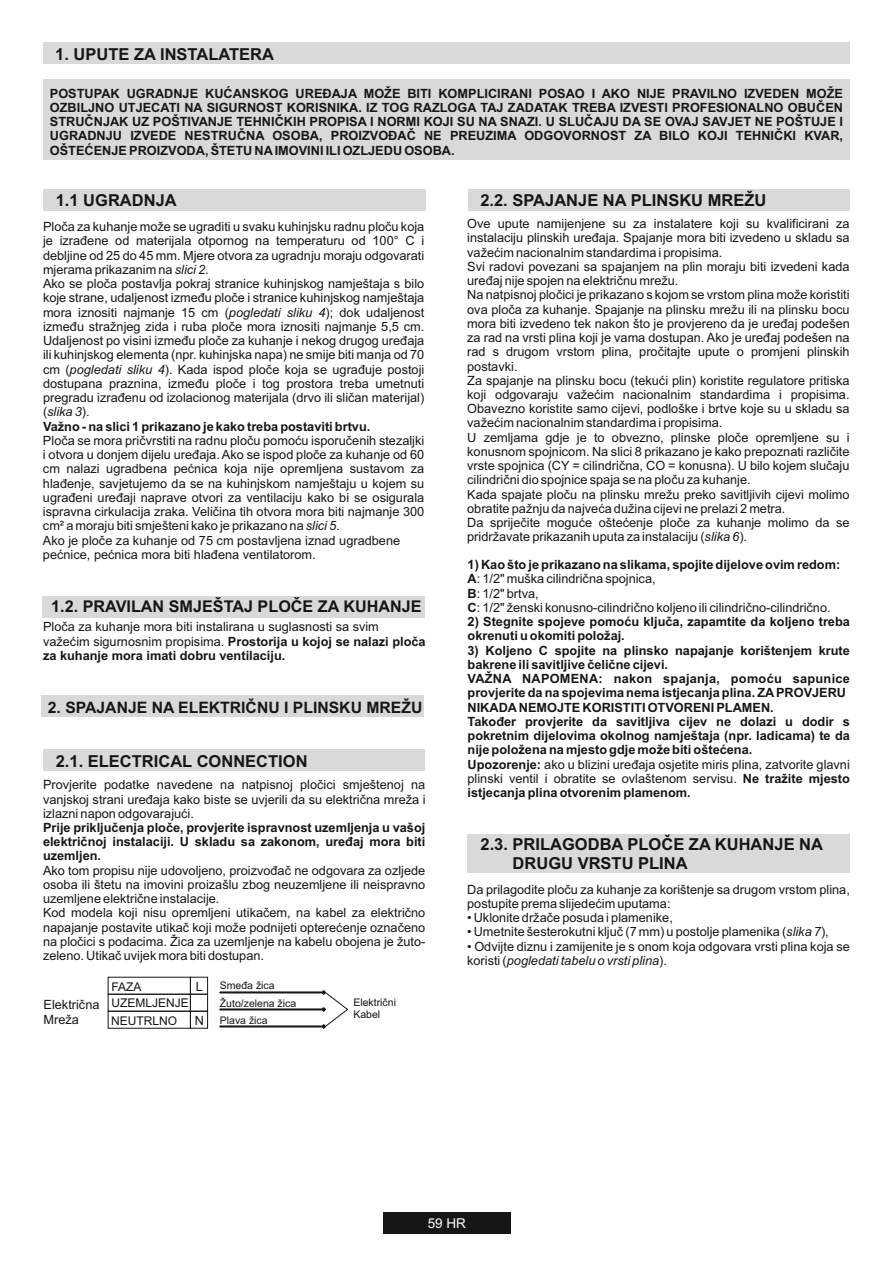
<style>
.page{position:relative;width:893px;height:1263px;background:#fff}
.page>*{position:absolute;margin:0;border:0;box-sizing:border-box;transform-origin:0 0}
.t1{font:700 16.5px/18.5px "Arial";color:#161415}
.t2{font:700 16.5px "Arial";color:#151616}
.t3{font:700 16.2px "Arial";color:#151616}
.t4{font:700 15.75px "Arial";color:#151616}
.t5{font:13.5px "Arial";color:#fff}
.t6{font:12.75px/14.2px "Arial";color:#151616}
.t7{font:700 12.75px/14.2px "Arial";color:#151616;text-align:justify}
.t8{font:12px/17px "Arial";color:#151616}
.t9{font:10.5px/18.3px "Arial";color:#151616}
.t10{font:10.5px/11.7px "Arial";color:#161415}
.s1{color:#151616}
.s2{font-style:italic}
.s3{font-weight:700}
.s4{font-weight:400}
</style>
<div class="page">
<div style="left:383px;top:1212px;width:127px;height:21px;background:#151616"></div>
<div style="left:43px;top:43px;width:807px;height:21px;background:#d9d9da"></div>
<div style="left:41px;top:695px;width:383px;height:21px;background:#d9d9da"></div>
<div style="left:43px;top:79px;width:807px;height:81px;background:#d9d9da"></div>
<div style="left:43px;top:189px;width:383px;height:21px;background:#d9d9da"></div>
<div style="left:43px;top:596px;width:382px;height:21px;background:#d9d9da"></div>
<div style="left:44px;top:750px;width:381px;height:21px;background:#d9d9da"></div>
<div style="left:108px;top:994px;width:83px;height:17px;border:1px solid #151616"></div>
<div style="left:108px;top:1011px;width:83px;height:17px;border:1px solid #151616"></div>
<div style="left:190px;top:977px;width:18px;height:17px;border:1px solid #151616"></div>
<div style="left:190px;top:994px;width:18px;height:17px;border:1px solid #151616"></div>
<div style="left:190px;top:1011px;width:18px;height:17px;border:1px solid #151616"></div>
<svg style="left:219px;top:990px;width:129px;height:38px"></svg>
<div style="left:468px;top:189px;width:382px;height:21px;background:#d9d9da"></div>
<div style="left:467px;top:834px;width:383px;height:38px;background:#d9d9da"></div>
<p class="t2" style="left:55px;top:48px;width:220px">1. UPUTE ZA INSTALATERA</p>
<p class="t7" style="left:50px;top:87px;width:795px">POSTUPAK UGRADNJE KUĆANSKOG UREĐAJA MOŽE BITI KOMPLICIRANI POSAO I AKO NIJE PRAVILNO IZVEDEN MOŽE OZBILJNO UTJECATI NA SIGURNOST KORISNIKA. IZ TOG RAZLOGA TAJ ZADATAK TREBA IZVESTI PROFESIONALNO OBUČEN STRUČNJAK UZ POŠTIVANJE TEHNIČKIH PROPISA I NORMI KOJI SU NA SNAZI. U SLUČAJU DA SE OVAJ SAVJET NE POŠTUJE I UGRADNJU IZVEDE NESTRUČNA OSOBA, PROIZVOĐAČ NE PREUZIMA ODGOVORNOST ZA BILO KOJI TEHNIČKI KVAR, OŠTEĆENJE PROIZVODA, ŠTETU NAIMOVINI ILI OZLJEDU OSOBA.</p>
<p class="t2" style="left:56px;top:194px;width:123px">1.1 UGRADNJA</p>
<p class="t1" style="left:480px;top:193px;width:288px"><span class="s1">2.2.</span> SPAJANJE NA PLINSKU MREŽU</p>
<p class="t6" style="left:467px;top:218px;width:384px">Ove upute namijenjene su za instalatere koji su kvalificirani za instalaciju plinskih uređaja. Spajanje mora biti izvedeno u skladu sa važećim nacionalnim standardima i propisima.<br>Svi radovi povezani sa spajanjem na plin moraju biti izvedeni kada uređaj nije spojen na električnu mrežu.<br>Na natpisnoj pločici je prikazano s kojom se vrstom plina može koristiti ova ploča za kuhanje. Spajanje na plinsku mrežu ili na plinsku bocu mora biti izvedeno tek nakon što je provjereno da je uređaj podešen za rad na vrsti plina koji je vama dostupan. Ako je uređaj podešen na rad s drugom vrstom plina, pročitajte upute o promjeni plinskih postavki.<br>Za spajanje na plinsku bocu (tekući plin) koristite regulatore pritiska koji odgovaraju važećim nacionalnim standardima i propisima.<br>Obavezno koristite samo cijevi, podloške i brtve koje su u skladu sa važećim nacionalnim standardima i propisima.<br>U zemljama gdje je to obvezno, plinske ploče opremljene su i konusnom spojnicom. Na slici 8 prikazano je kako prepoznati različite vrste spojnica (CY = cilindrična, CO = konusna). U bilo kojem slučaju cilindrični dio spojnice spaja se na ploču za kuhanje.<br>Kada spajate ploču na plinsku mrežu preko savitljivih cijevi molimo obratite pažnju da najveća dužina cijevi ne prelazi 2 metra.<br>Da spriječite moguće oštećenje ploče za kuhanje molimo da se pridržavate prikazanih uputa za instalaciju (<span class="s2">slika 6</span>).</p>
<p class="t6" style="left:468px;top:559px;width:374px"><span class="s3">1) Kao što je prikazano na slikama, spojite dijelove ovim redom:<br>A</span>: 1/2" muška cilindrična spojnica,<br><span class="s3">B</span>: 1/2" brtva,<br><span class="s3">C</span>: 1/2" ženski konusno-cilindrično koljeno ili cilindrično-cilindrično.</p>
<p class="t7" style="left:468px;top:616px;width:384px">2) Stegnite spojeve pomoću ključa, zapamtite da koljeno treba okrenuti u okomiti položaj.</p>
<p class="t7" style="left:468px;top:644px;width:384px;text-align:left">3) Koljeno C spojite na plinsko napajanje korištenjem krute bakrene ili savitljive čelične cijevi.<br>VAŽNA NAPOMENA: nakon spajanja, pomoću sapunice provjerite da na spojevima nema istjecanja plina. ZAPROVJERU NIKADANEMOJTE KORISTITI OTVORENI PLAMEN.<br>Također provjerite da savitljiva cijev ne dolazi u dodir s pokretnim dijelovima okolnog namještaja (npr. ladicama) te da nije položena na mjesto gdje može biti oštećena.<br>Upozorenje: <span class="s4">ako u blizini uređaja osjetite miris plina, zatvorite glavni plinski ventil i obratite se ovlaštenom servisu.</span> Ne tražite mjesto istjecanja plina otvorenim plamenom.</p>
<p class="t6" style="left:43px;top:221px;width:383px">Ploča za kuhanje može se ugraditi u svaku kuhinjsku radnu ploču koja je izrađene od materijala otpornog na temperaturu od 100° C i debljine od 25 do 45 mm. Mjere otvora za ugradnju moraju odgovarati mjerama prikazanim na <span class="s2">slici 2</span>.<br>Ako se ploča postavlja pokraj stranice kuhinjskog namještaja s bilo koje strane, udaljenost između ploče i stranice kuhinjskog namještaja mora iznositi najmanje 15 cm (<span class="s2">pogledati sliku 4</span>); dok udaljenost između stražnjeg zida i ruba ploče mora iznositi najmanje 5,5 cm.<br>Udaljenost po visini između ploče za kuhanje i nekog drugog uređaja ili kuhinjskog elementa (npr. kuhinjska napa) ne smije biti manja od 70 cm (<span class="s2">pogledati sliku 4</span>). Kada ispod ploče koja se ugrađuje postoji dostupana praznina, između ploče i tog prostora treba umetnuti pregradu izrađenu od izolacionog materijala (drvo ili sličan materijal) (<span class="s2">slika 3</span>).<br><span class="s3">Važno - na slici 1 prikazano je kako treba postaviti brtvu.</span></p>
<p class="t6" style="left:43px;top:434px;width:383px">Ploča se mora pričvrstiti na radnu ploču pomoću isporučenih stezaljki i otvora u donjem dijelu uređaja. Ako se ispod ploče za kuhanje od 60 cm nalazi ugradbena pećnica koja nije opremljena sustavom za hlađenje, savjetujemo da se na kuhinjskom namještaju u kojem su ugrađeni uređaji naprave otvori za ventilaciju kako bi se osigurala ispravna cirkulacija zraka. Veličina tih otvora mora biti najmanje 300 cm² a moraju biti smješteni kako je prikazano na <span class="s2">slici 5</span>.<br>Ako je ploče za kuhanje od 75 cm postavljena iznad ugradbene pećnice, pećnica mora biti hlađena ventilatorom.</p>
<p class="t3" style="left:51px;top:600px;width:372px">1.2. PRAVILAN SMJEŠTAJ PLOČE ZA KUHANJE</p>
<p class="t6" style="left:43px;top:621px;width:384px">Ploča za kuhanje mora biti instalirana u suglasnosti sa svim važećim sigurnosnim propisima. <span class="s3">Prostorija u kojoj se nalazi ploča za kuhanje mora imati dobru ventilaciju.</span></p>
<p class="t4" style="left:48px;top:701px;width:376px">2. SPAJANJE NA ELEKTRIČNU I PLINSKU MREŽU</p>
<p class="t2" style="left:56px;top:755px;width:253px">2.1. ELECTRICAL CONNECTION</p>
<p class="t6" style="left:43px;top:779px;width:384px;text-align:justify">Provjerite podatke navedene na natpisnoj pločici smještenoj na vanjskoj strani uređaja kako biste se uvjerili da su električna mreža i izlazni napon odgovarajući.</p>
<p class="t7" style="left:43px;top:821px;width:384px">Prije priključenja ploče, provjerite ispravnost uzemljenja u vašoj električnoj instalaciji. U skladu sa zakonom, uređaj mora biti uzemljen.</p>
<p class="t6" style="left:43px;top:864px;width:384px">Ako tom propisu nije udovoljeno, proizvođač ne odgovara za ozljede osoba ili štetu na imovini proizašlu zbog neuzemljene ili neispravno uzemljene električne instalacije.<br>Kod modela koji nisu opremljeni utikačem, na kabel za električno napajanje postavite utikač koji može podnijeti opterećenje označeno na pločici s podacima. Žica za uzemljenje na kabelu obojena je žuto&shy;zeleno. Utikač uvijek mora biti dostupan.</p>
<p class="t1" style="left:513px;top:836px;width:312px;text-indent:-32px"><span class="s1">2.3.</span> PRILAGODBA PLOČE ZA KUHANJE NA<br>DRUGU VRSTU PLINA</p>
<p class="t6" style="left:467px;top:883px;width:384px">Da prilagodite ploču za kuhanje za korištenje sa drugom vrstom plina, postupite prema slijedećim uputama:</p>
<p class="t6" style="left:467px;top:912px;width:207px">• Uklonite držače posuda i plamenike,</p>
<p class="t6" style="left:467px;top:926px;width:363px">• Umetnite šesterokutni ključ (7 mm) u postolje plamenika (<span class="s2">slika 7</span>),</p>
<p class="t6" style="left:467px;top:940px;width:384px">• Odvijte diznu i zamijenite je s onom koja odgovara vrsti plina koja se koristi (<span class="s2">pogledati tabelu o vrsti plina</span>).</p>
<p class="t6" style="left:44px;top:999px;width:57px">Električna<br>Mreža</p>
<p class="t8" style="left:111px;top:979px;width:79px">FAZA<br>UZEMLJENJE<br>NEUTRLNO</p>
<p class="t6" style="left:196px;top:980px;width:9px">L</p>
<p class="t6" style="left:195px;top:1014px;width:11px">N</p>
<p class="t9" style="left:220px;top:977px;width:78px">Smeđa žica<br>Žuto/zelena žica</p>
<p class="t9" style="left:220px;top:1012px;width:49px">Plava žica</p>
<p class="t10" style="left:353px;top:998px;width:44px">Električni<br>Kabel</p>
<p class="t5" style="left:428px;top:1218px;width:40px">59 HR</p>
</div>
